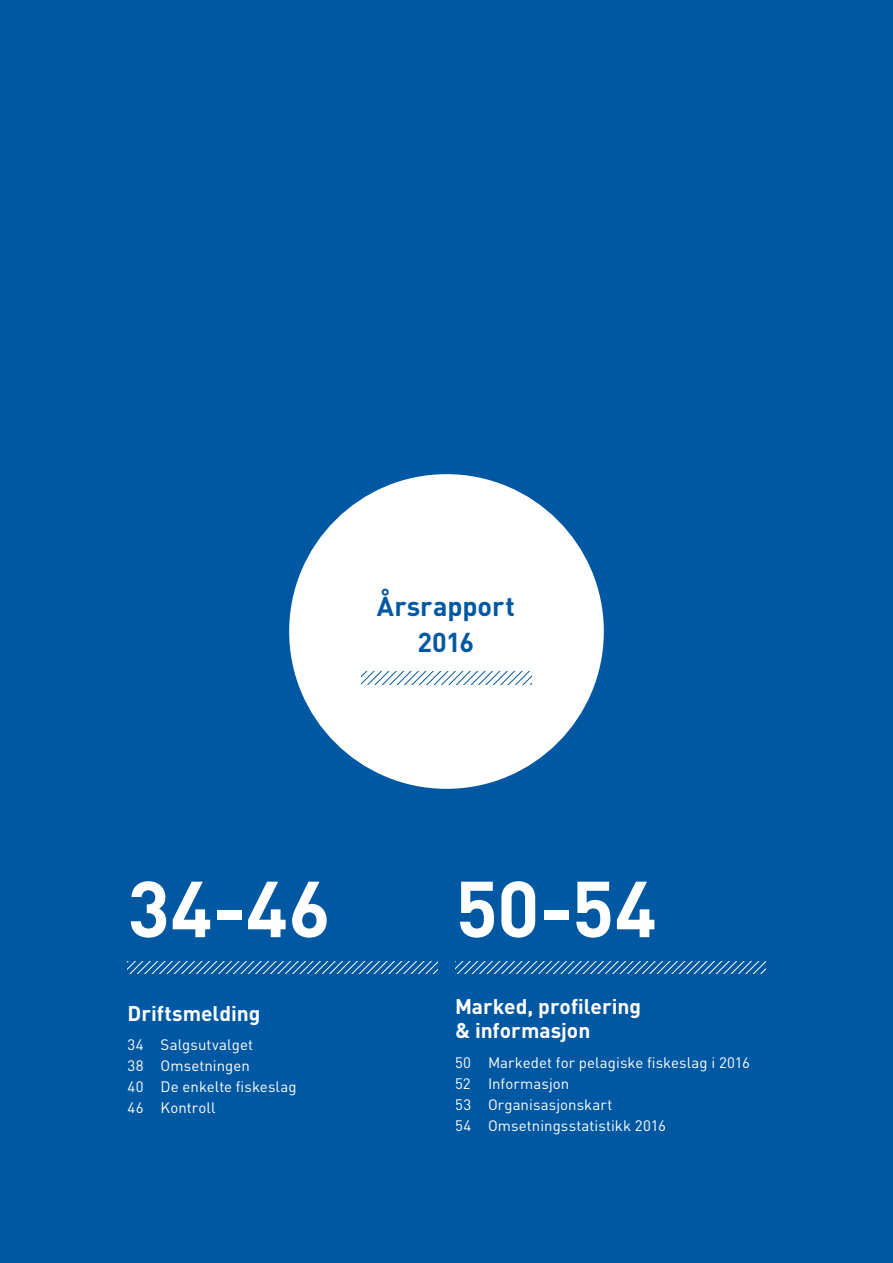
<style>
.page{position:relative;width:893px;height:1263px;background:#0058a2}
.page>*{position:absolute;margin:0;border:0;box-sizing:border-box;transform-origin:0 0}
.t1{font:700 78px "DIN";letter-spacing:.005em;color:#fff}
.t2{font:700 27px/36px "DIN";color:#0058a2;text-align:center}
.t3{font:700 21px/24px "DIN";color:#fff}
.t4{font:15px/21px "DIN";letter-spacing:.005em;color:#fff}
</style>
<div class="page">
<div style="left:289px;top:474px;width:315px;height:315px;background:#fff;border-radius:50%"></div>
<svg style="left:128px;top:961px;width:309px;height:13px"></svg>
<svg style="left:455px;top:961px;width:310px;height:13px"></svg>
<svg style="left:361px;top:672px;width:170px;height:13px"></svg>
<h2 class="t2" style="left:377px;top:587px;width:140px">Årsrapport<br>2016</h2>
<h1 class="t1" style="left:128px;top:858px;width:205px">34-46</h1>
<h1 class="t1" style="left:455px;top:858px;width:203px">50-54</h1>
<h3 class="t3" style="left:128px;top:1000px;width:134px">Driftsmelding</h3>
<p class="t4" style="left:128px;top:1034px;width:171px">34 Salgsutvalget<br>38 Omsetningen<br>40 De enkelte fiskeslag<br>46 Kontroll</p>
<h3 class="t3" style="left:455px;top:994px;width:188px">Marked, profilering &amp; informasjon</h3>
<p class="t4" style="left:455px;top:1051px;width:296px">50 Markedet for pelagiske fiskeslag i 2016<br>52 Informasjon<br>53 Organisasjonskart<br>54 Omsetningsstatistikk 2016</p>
</div>
